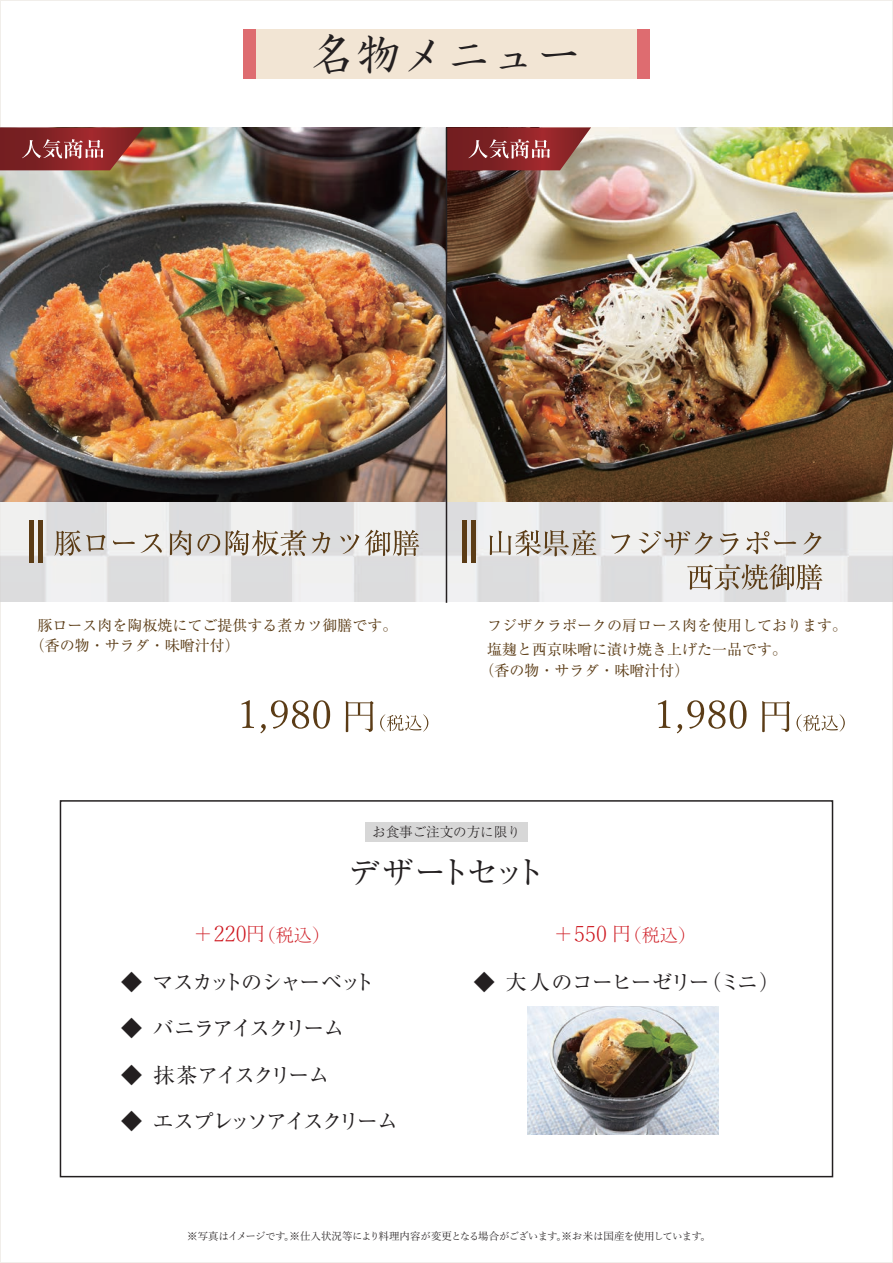
<style>
.page{position:relative;width:893px;height:1263px;background:#fff}
.page>*{position:absolute;margin:0;border:0;box-sizing:border-box;transform-origin:0 0}
.t1{font:45px "HG Seikaishotai PRO";color:#231f20}
.t2{font:31.5px "Ryumin Pro";letter-spacing:-.135em;color:#231f20}
.t3{font:300 21.75px "Yu Mincho";color:#cd151d}
.t4{font:21px "Ryumin Pro";letter-spacing:-.095em;color:#231f20}
.t5{font:21px "Ryumin Pro";letter-spacing:-.05em;color:#231f20}
.t6{font:15px/23.9px "Ryumin Pro";color:#5b3c16}
.t7{font:300 13.5px "Ryumin Pro";color:#231f20}
.t8{font:10.5px "Yu Mincho";letter-spacing:-.05em;color:#231f20}
.s1{font-size:19.5px}
.s2{font-size:18.15px}
</style>
<div class="page">
<img style="left:0;top:127px;width:893px;height:475px">
<svg style="left:241px;top:700px;width:13px;height:28px"></svg>
<svg style="left:260px;top:700px;width:70px;height:33px"></svg>
<svg style="left:346px;top:701px;width:27px;height:31px"></svg>
<svg style="left:380px;top:714px;width:48px;height:18px"></svg>
<svg style="left:658px;top:700px;width:12px;height:28px"></svg>
<svg style="left:677px;top:700px;width:70px;height:33px"></svg>
<svg style="left:762px;top:701px;width:28px;height:31px"></svg>
<svg style="left:796px;top:714px;width:49px;height:18px"></svg>
<div style="left:243px;top:29px;width:407px;height:49px;background:#f2e5d4"></div>
<div style="left:637px;top:29px;width:13px;height:49px;background:#de6c70"></div>
<div style="left:243px;top:29px;width:13px;height:49px;background:#de6c70"></div>
<div style="left:471px;top:520px;width:5px;height:43px;background:#5b3c16"></div>
<div style="left:462px;top:520px;width:5px;height:43px;background:#5b3c16"></div>
<svg style="left:490px;top:530px;width:106px;height:26px"></svg>
<svg style="left:611px;top:534px;width:19px;height:20px"></svg>
<svg style="left:638px;top:531px;width:75px;height:24px"></svg>
<svg style="left:720px;top:533px;width:19px;height:22px"></svg>
<svg style="left:746px;top:531px;width:50px;height:23px"></svg>
<svg style="left:803px;top:532px;width:18px;height:22px"></svg>
<svg style="left:687px;top:564px;width:135px;height:26px"></svg>
<svg style="left:0;top:127px;width:144px;height:43px;background:#953c3a"></svg>
<svg style="left:447px;top:127px;width:144px;height:43px;background:#924040"></svg>
<div style="left:38px;top:520px;width:5px;height:43px;background:#5b3c16"></div>
<div style="left:29px;top:520px;width:5px;height:43px;background:#5b3c16"></div>
<svg style="left:54px;top:530px;width:52px;height:26px"></svg>
<svg style="left:113px;top:540px;width:22px;height:5px"></svg>
<svg style="left:141px;top:534px;width:21px;height:19px"></svg>
<svg style="left:170px;top:530px;width:22px;height:25px"></svg>
<svg style="left:198px;top:530px;width:108px;height:26px"></svg>
<svg style="left:312px;top:532px;width:18px;height:21px"></svg>
<svg style="left:340px;top:534px;width:19px;height:20px"></svg>
<svg style="left:365px;top:530px;width:54px;height:26px"></svg>
<hr style="left:446px;top:127px;width:1px;height:476px;background:#231f20">
<div style="left:60px;top:800px;width:773px;height:377px;background:#fff;border:1px solid #231f20"></div>
<div style="left:365px;top:822px;width:163px;height:20px;background:#d7d7d7"></div>
<img style="left:527px;top:1006px;width:191px;height:128px">
<h1 class="t1" style="left:311px;top:33px;width:272px">名物メニュー</h1>
<p class="t6" style="left:30px;top:614px;width:369px;line-height:20.2px;text-indent:8px">豚ロース肉を陶板焼にてご提供する煮カツ御膳です。（香の物・サラダ・味噌汁付）</p>
<p class="t6" style="left:487px;top:613px;width:361px">フジザクラポークの肩ロース肉を使用しております。塩麹と西京味噌に漬け焼き上げた一品です。</p>
<p class="t6" style="left:480px;top:658px;width:211px">（香の物・サラダ・味噌汁付）</p>
<p class="t7" style="left:372px;top:822px;width:150px">お食事ご注文の方に限り</p>
<h2 class="t2" style="left:348px;top:847px;width:199px">デザートセット</h2>
<h3 class="t3" style="left:192px;top:914px;width:139px">＋220<span class="s1">円</span><span class="s2">（税込）</span></h3>
<h3 class="t3" style="left:552px;top:914px;width:145px">＋550 <span class="s1">円</span><span class="s2">（税込）</span></h3>
<h3 class="t4" style="left:121px;top:965px;width:255px">◆ マスカットのシャーベット</h3>
<h3 class="t4" style="left:121px;top:1012px;width:225px">◆ バニラアイスクリーム</h3>
<h3 class="t4" style="left:121px;top:1058px;width:210px">◆ 抹茶アイスクリーム</h3>
<h3 class="t4" style="left:121px;top:1105px;width:279px">◆ エスプレッソアイスクリーム</h3>
<h3 class="t5" style="left:474px;top:965px;width:308px">◆ 大人のコーヒーゼリー（ミニ）</h3>
<p class="t8" style="left:187px;top:1227px;width:525px">※写真はイメージです。※仕入状況等により料理内容が変更となる場合がございます。※お米は国産を使用しています。</p>
</div>
